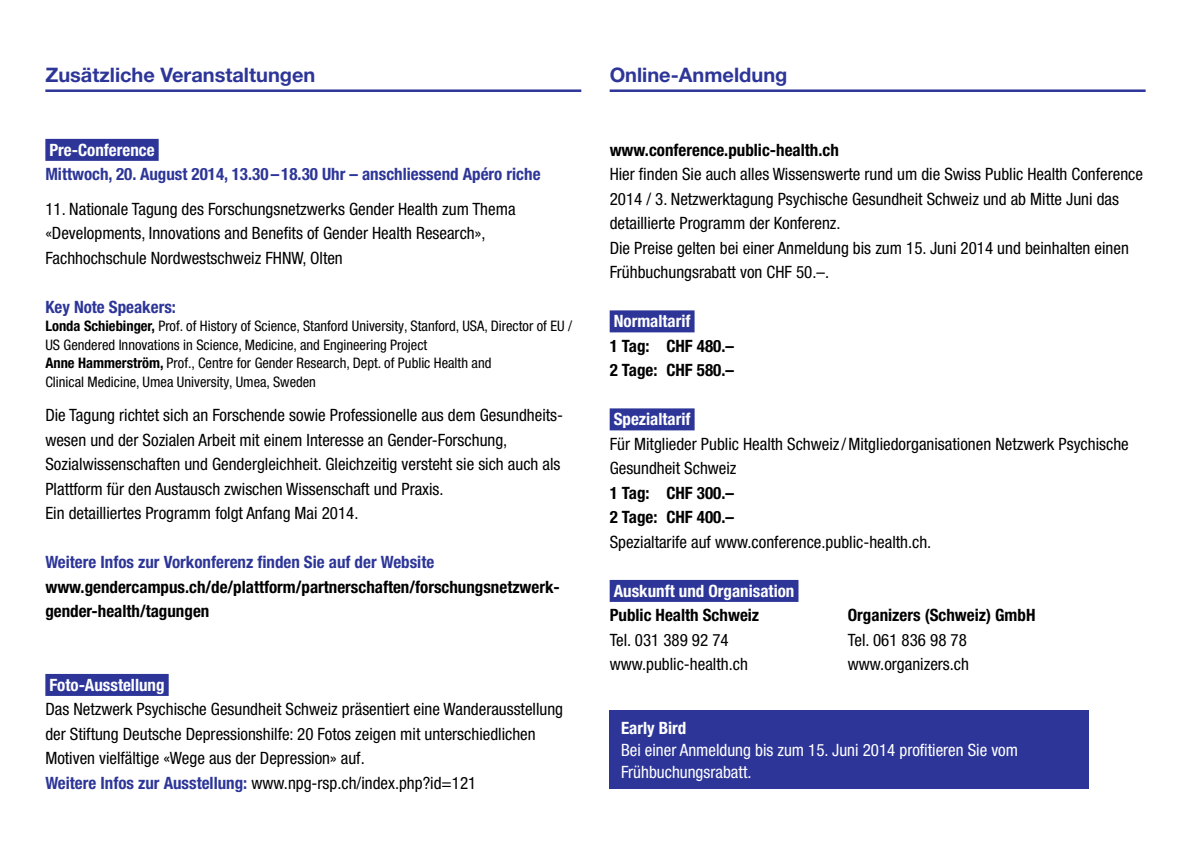
<style>
.page{position:relative;width:1191px;height:842px;background:#fff}
.page>*{position:absolute;margin:0;border:0;box-sizing:border-box;transform-origin:0 0}
.t1{font:700 20px "Helvetica Neue LT Pro";color:#2d3698}
.t2{font:condensed 17px/24.4px "Helvetica Neue LT Pro";color:#000}
.t3{font:700 condensed 17px/24.4px "Helvetica Neue LT Pro";color:#000}
.t4{font:700 condensed 17px "Helvetica Neue LT Pro";color:#2d3698}
.t5{font:700 condensed 17px "Helvetica Neue LT Pro";color:#fff}
.t6{font:condensed 17px/22px "Helvetica Neue LT Pro";color:#fff}
.t7{font:condensed 14.4px/18.6px "Helvetica Neue LT Pro";color:#000}
.s1{font-weight:700}
.s2{font-weight:700;color:#2d3698}
</style>
<div class="page">
<div style="left:609px;top:310px;width:85px;height:22px;background:#2d3698"></div>
<div style="left:609px;top:408px;width:85px;height:22px;background:#2d3698"></div>
<div style="left:609px;top:580px;width:189px;height:22px;background:#2d3698"></div>
<div style="left:45px;top:139px;width:114px;height:22px;background:#2d3698"></div>
<div style="left:45px;top:674px;width:124px;height:22px;background:#2d3698"></div>
<div style="left:609px;top:710px;width:480px;height:79px;background:#2d3698"></div>
<hr style="left:45px;top:89px;width:536px;height:3px;background:#2d3698">
<hr style="left:609px;top:89px;width:536px;height:3px;background:#2d3698">
<p class="t1" style="left:45px;top:63px;width:272px">Zusätzliche Veranstaltungen</p>
<p class="t1" style="left:609px;top:63px;width:179px">Online-Anmeldung</p>
<p class="t5" style="left:49px;top:140px;width:107px">Pre-Conference</p>
<p class="t4" style="left:45px;top:164px;width:497px">Mittwoch, 20. August 2014, 13.30 –18.30 Uhr – anschliessend Apéro riche</p>
<p class="t2" style="left:45px;top:196px;width:472px">11. Nationale Tagung des Forschungsnetzwerks Gender Health zum Thema «Developments, Innovations and Benefits of Gender Health Research»,<br>Fachhochschule Nordwestschweiz FHNW, Olten</p>
<p class="t4" style="left:45px;top:297px;width:132px">Key Note Speakers:</p>
<p class="t7" style="left:45px;top:317px;width:528px"><span class="s1">Londa Schiebinger,</span> Prof. of History of Science, Stanford University, Stanford, USA, Director of EU / US Gendered Innovations in Science, Medicine, and Engineering Project<br><span class="s1">Anne Hammerström,</span> Prof., Centre for Gender Research, Dept. of Public Health and<br>Clinical Medicine, Umea University, Umea, Sweden</p>
<p class="t2" style="left:45px;top:403px;width:519px">Die Tagung richtet sich an Forschende sowie Professionelle aus dem Gesundheits&shy;wesen und der Sozialen Arbeit mit einem Interesse an Gender-Forschung, Sozialwissenschaften und Gendergleichheit. Gleichzeitig versteht sie sich auch als Plattform für den Austausch zwischen Wissenschaft und Praxis.<br>Ein detailliertes Programm folgt Anfang Mai 2014.</p>
<p class="t4" style="left:45px;top:552px;width:390px">Weitere Infos zur Vorkonferenz finden Sie auf der Website</p>
<p class="t3" style="left:45px;top:575px;width:516px">www.gendercampus.ch/de/plattform/partnerschaften/forschungsnetzwerk&shy;gender-health/tagungen</p>
<p class="t5" style="left:49px;top:675px;width:117px">Foto-Ausstellung</p>
<p class="t2" style="left:45px;top:697px;width:519px">Das Netzwerk Psychische Gesundheit Schweiz präsentiert eine Wanderausstellung der Stiftung Deutsche Depressionshilfe: 20 Fotos zeigen mit unterschiedlichen Motiven vielfältige «Wege aus der Depression» auf.<br><span class="s2">Weitere Infos zur Ausstellung:</span> www.npg-rsp.ch/index.php?id=121</p>
<p class="t3" style="left:609px;top:138px;width:231px">www.conference.public-health.ch</p>
<p class="t2" style="left:609px;top:162px;width:535px">Hier finden Sie auch alles Wissenswerte rund um die Swiss Public Health Conference 2014 / 3. Netzwerktagung Psychische Gesundheit Schweiz und ab Mitte Juni das detaillierte Programm der Konferenz.<br>Die Preise gelten bei einer Anmeldung bis zum 15. Juni 2014 und beinhalten einen Frühbuchungsrabatt von CHF 50.–.</p>
<p class="t5" style="left:614px;top:311px;width:78px">Normaltarif</p>
<p class="t3" style="left:609px;top:334px;width:126px">1 Tag: CHF 480.–<br>2 Tage: CHF 580.–</p>
<p class="t5" style="left:614px;top:409px;width:78px">Spezialtarif</p>
<p class="t2" style="left:609px;top:431px;width:520px">Für Mitglieder Public Health Schweiz/Mitgliedorganisationen Netzwerk Psychische<br>Gesundheit Schweiz</p>
<p class="t3" style="left:609px;top:481px;width:126px">1 Tag: CHF 300.–<br>2 Tage: CHF 400.–</p>
<p class="t2" style="left:609px;top:529px;width:323px">Spezialtarife auf www.conference.public-health.ch.</p>
<p class="t5" style="left:614px;top:581px;width:182px">Auskunft und Organisation</p>
<p class="t3" style="left:609px;top:603px;width:151px">Public Health Schweiz</p>
<p class="t3" style="left:848px;top:603px;width:189px">Organizers (Schweiz) GmbH</p>
<p class="t2" style="left:609px;top:627px;width:120px">Tel. 031 389 92 74</p>
<p class="t2" style="left:848px;top:627px;width:120px">Tel. 061 836 98 78</p>
<p class="t2" style="left:609px;top:652px;width:140px">www.public-health.ch</p>
<p class="t2" style="left:848px;top:652px;width:123px">www.organizers.ch</p>
<p class="t5" style="left:621px;top:717px;width:67px">Early Bird</p>
<p class="t6" style="left:621px;top:738px;width:398px">Bei einer Anmeldung bis zum 15. Juni 2014 profitieren Sie vom<br>Frühbuchungsrabatt.</p>
</div>
